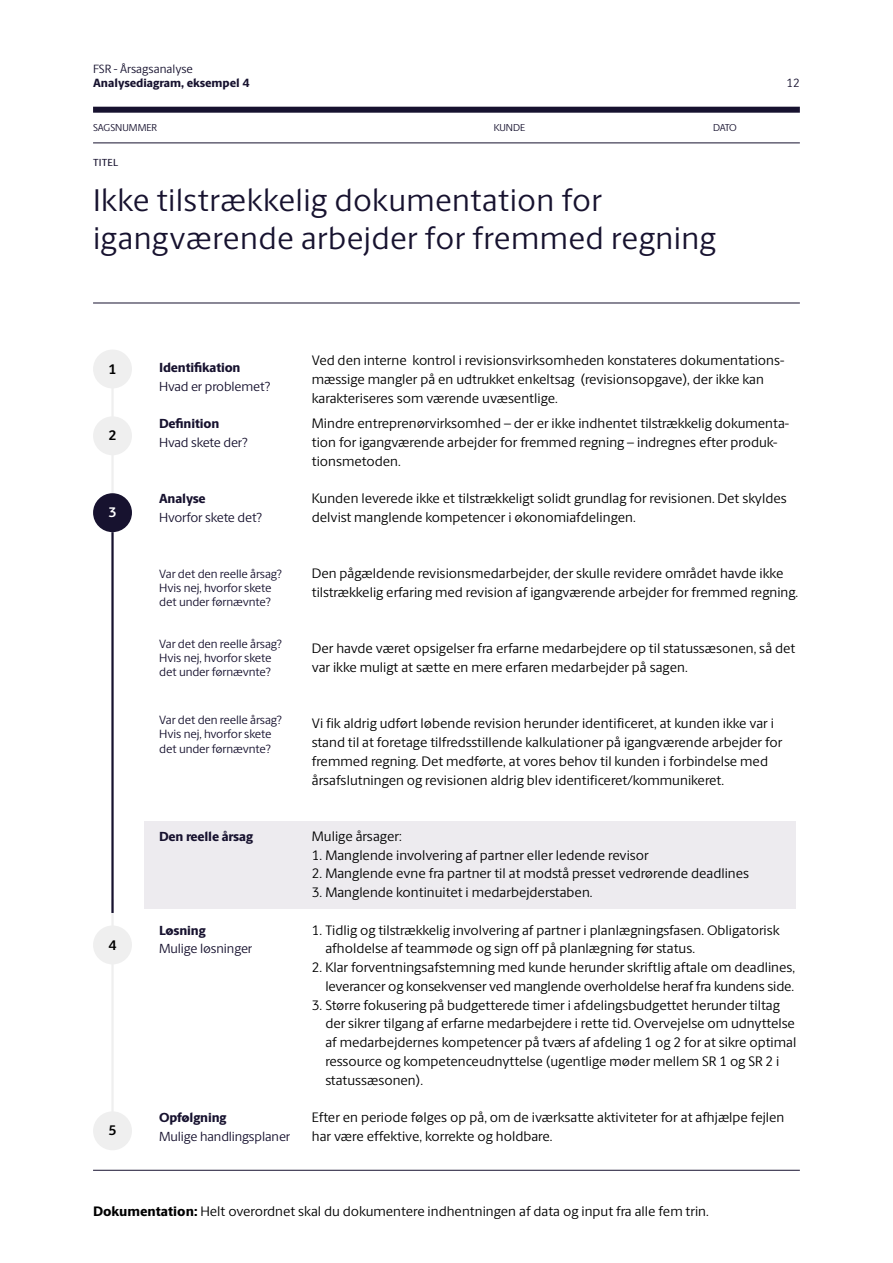
<style>
.page{position:relative;width:893px;height:1263px;background:#fff}
.page>*{position:absolute;margin:0;border:0;box-sizing:border-box;transform-origin:0 0}
.t1{font:31.5px/37.8px "Berling Sans";letter-spacing:.01em;color:#17122f}
.t2{font:700 13.95px "Berling Sans";color:#000}
.t3{font:700 13.95px "Berling Sans";color:#fff}
.t4{font:13.8px/18.8px "Berling Sans";color:#000}
.t5{font:13.2px "Berling Sans";letter-spacing:-.01em;color:#17122f}
.t6{font:800 13.2px "Berling Sans";letter-spacing:-.01em;color:#17122f}
.t7{font:12px/14.4px "Berling Sans";letter-spacing:-.01em;color:#17122f}
.t8{font:800 12px "Berling Sans";color:#17122f}
.t9{font:500 10.2px "Berling Sans";letter-spacing:.02em;color:#17122f}
.t10{font:10.05px "Berling Sans";color:#17122f}
.s1{font-weight:800}
</style>
<div class="page">
<div style="left:145px;top:821px;width:651px;height:88px;background:#edebef"></div>
<div style="left:93px;top:107px;width:707px;height:6px;background:#17122f"></div>
<hr style="left:111px;top:387px;width:3px;height:115px;background:#efefef">
<hr style="left:111px;top:899px;width:3px;height:214px;background:#efefef">
<hr style="left:111px;top:532px;width:3px;height:381px;background:#17122f">
<div style="left:93px;top:349px;width:39px;height:39px;background:#efefef;border-radius:50%"></div>
<div style="left:93px;top:416px;width:39px;height:39px;background:#efefef;border-radius:50%"></div>
<div style="left:93px;top:925px;width:39px;height:39px;background:#efefef;border-radius:50%"></div>
<div style="left:93px;top:1111px;width:39px;height:39px;background:#efefef;border-radius:50%"></div>
<div style="left:93px;top:493px;width:39px;height:39px;background:#17122f;border-radius:50%"></div>
<hr style="left:93px;top:143px;width:707px;height:1px;background:#17122f">
<hr style="left:93px;top:303px;width:707px;height:1px;background:#17122f">
<hr style="left:93px;top:1170px;width:707px;height:1px;background:#17122f">
<p class="t7" style="left:93px;top:61px;width:101px">FSR - Årsagsanalyse</p>
<p class="t8" style="left:93px;top:76px;width:158px">Analysediagram, eksempel 4</p>
<p class="t10" style="left:93px;top:121px;width:65px">SAGSNUMMER</p>
<p class="t9" style="left:93px;top:157px;width:27px">TITEL</p>
<p class="t10" style="left:494px;top:121px;width:33px">KUNDE</p>
<p class="t10" style="left:713px;top:121px;width:25px">DATO</p>
<h1 class="t1" style="left:93px;top:181px;width:624px">Ikke tilstrækkelig dokumentation for igangværende arbejder for fremmed regning</h1>
<p class="t7" style="left:786px;top:76px;width:15px">12</p>
<p class="t2" style="left:108px;top:360px;width:10px">1</p>
<p class="t2" style="left:108px;top:427px;width:10px">2</p>
<p class="t3" style="left:108px;top:504px;width:10px">3</p>
<p class="t2" style="left:108px;top:936px;width:10px">4</p>
<p class="t2" style="left:108px;top:1122px;width:10px">5</p>
<p class="t6" style="left:159px;top:359px;width:83px">Identifikation</p>
<p class="t5" style="left:159px;top:378px;width:113px">Hvad er problemet?</p>
<p class="t6" style="left:159px;top:416px;width:62px">Definition</p>
<p class="t5" style="left:159px;top:434px;width:90px">Hvad skete der?</p>
<p class="t6" style="left:159px;top:491px;width:48px">Analyse</p>
<p class="t5" style="left:159px;top:509px;width:105px">Hvorfor skete det?</p>
<p class="t7" style="left:159px;top:566px;width:124px">Var det den reelle årsag?<br>Hvis nej, hvorfor skete det under førnævnte?</p>
<p class="t7" style="left:159px;top:636px;width:124px">Var det den reelle årsag?<br>Hvis nej, hvorfor skete det under førnævnte?</p>
<p class="t7" style="left:159px;top:712px;width:124px">Var det den reelle årsag?<br>Hvis nej, hvorfor skete det under førnævnte?</p>
<p class="t6" style="left:159px;top:828px;width:95px">Den reelle årsag</p>
<p class="t6" style="left:159px;top:922px;width:48px">Løsning</p>
<p class="t5" style="left:159px;top:941px;width:95px">Mulige løsninger</p>
<p class="t6" style="left:159px;top:1109px;width:69px">Opfølgning</p>
<p class="t5" style="left:159px;top:1128px;width:133px">Mulige handlingsplaner</p>
<p class="t4" style="left:312px;top:351px;width:474px">Ved den interne kontrol i revisionsvirksomheden konstateres dokumentations&shy;mæssige mangler på en udtrukket enkeltsag (revisionsopgave), der ikke kan karakteriseres som værende uvæsentlige.</p>
<p class="t4" style="left:312px;top:414px;width:479px">Mindre entreprenørvirksomhed – der er ikke indhentet tilstrækkelig dokumenta&shy;tion for igangværende arbejder for fremmed regning – indregnes efter produk&shy;tionsmetoden.</p>
<p class="t4" style="left:312px;top:489px;width:476px">Kunden leverede ikke et tilstrækkeligt solidt grundlag for revisionen. Det skyldes delvist manglende kompetencer i økonomiafdelingen.</p>
<p class="t4" style="left:312px;top:564px;width:488px">Den pågældende revisionsmedarbejder, der skulle revidere området havde ikke tilstrækkelig erfaring med revision af igangværende arbejder for fremmed regning.</p>
<p class="t4" style="left:312px;top:639px;width:485px">Der havde været opsigelser fra erfarne medarbejdere op til statussæsonen, så det var ikke muligt at sætte en mere erfaren medarbejder på sagen.</p>
<p class="t4" style="left:312px;top:714px;width:472px">Vi fik aldrig udført løbende revision herunder identificeret, at kunden ikke var i stand til at foretage tilfredsstillende kalkulationer på igangværende arbejder for fremmed regning. Det medførte, at vores behov til kunden i forbindelse med årsafslutningen og revisionen aldrig blev identificeret/kommunikeret.</p>
<p class="t4" style="left:312px;top:826px;width:91px">Mulige årsager:</p>
<p class="t4" style="left:312px;top:845px;width:338px">1. Manglende involvering af partner eller ledende revisor</p>
<p class="t4" style="left:312px;top:864px;width:439px">2. Manglende evne fra partner til at modstå presset vedrørende deadlines</p>
<p class="t4" style="left:312px;top:883px;width:282px">3. Manglende kontinuitet i medarbejderstaben.</p>
<p class="t4" style="left:325px;top:920px;width:456px;text-indent:-13px">1. Tidlig og tilstrækkelig involvering af partner i planlægningsfasen. Obligatorisk afholdelse af teammøde og sign off på planlægning før status.</p>
<p class="t4" style="left:312px;top:958px;width:485px;text-align:right">2. Klar forventningsafstemning med kunde herunder skriftlig aftale om deadlines, leverancer og konsekvenser ved manglende overholdelse heraf fra kundens side.</p>
<p class="t4" style="left:325px;top:995px;width:473px;text-indent:-13px">3. Større fokusering på budgetterede timer i afdelingsbudgettet herunder tiltag der sikrer tilgang af erfarne medarbejdere i rette tid. Overvejelse om udnyttelse af medarbejdernes kompetencer på tværs af afdeling 1 og 2 for at sikre optimal ressource og kompetenceudnyttelse (ugentlige møder mellem SR 1 og SR 2 i statussæsonen).</p>
<p class="t4" style="left:312px;top:1108px;width:474px">Efter en periode følges op på, om de iværksatte aktiviteter for at afhjælpe fejlen har være effektive, korrekte og holdbare.</p>
<p class="t4" style="left:93px;top:1201px;width:617px"><span class="s1">Dokumentation:</span> Helt overordnet skal du dokumentere indhentningen af data og input fra alle fem trin.</p>
</div>
